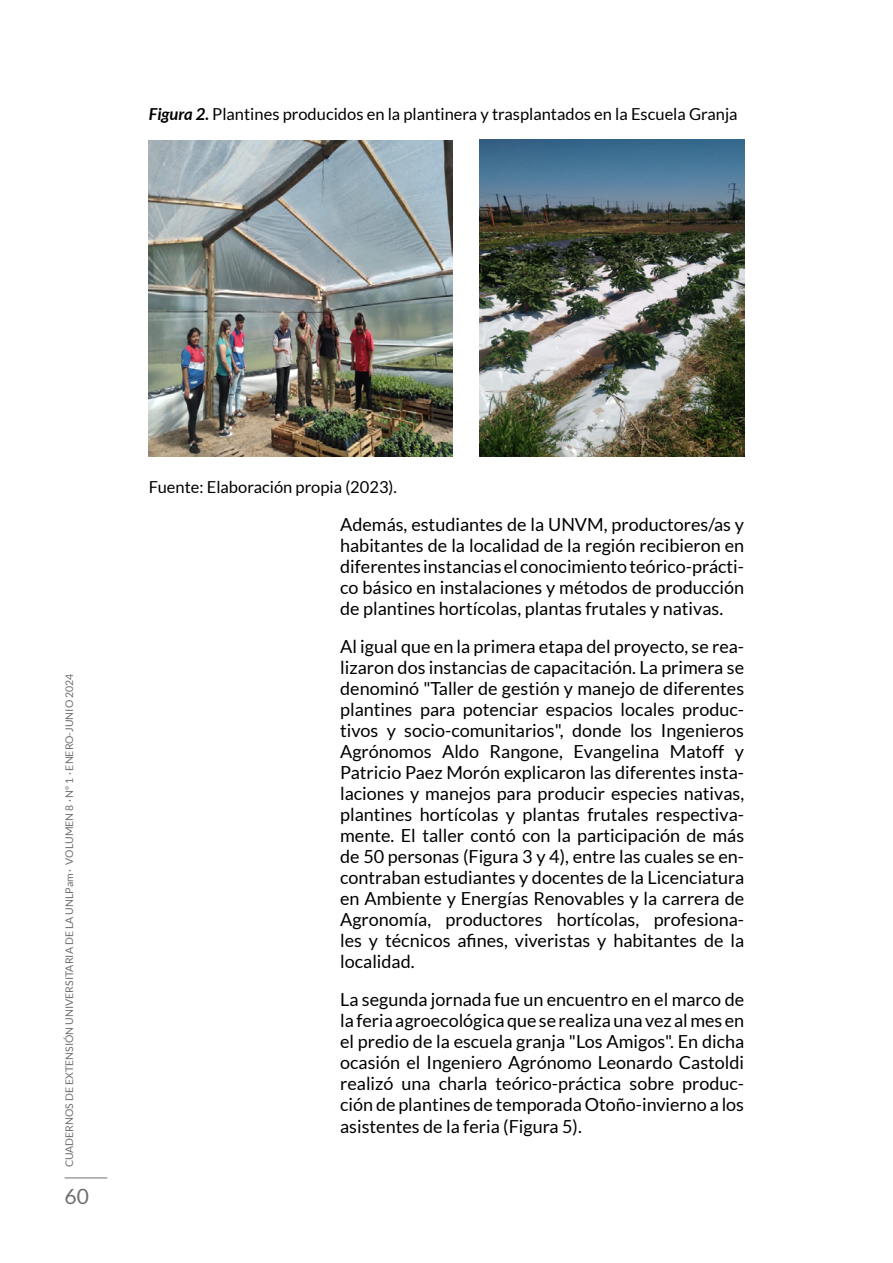
<style>
.page{position:relative;width:893px;height:1263px;background:#fff}
.page>*{position:absolute;margin:0;border:0;box-sizing:border-box;transform-origin:0 0}
.t1{font:21px "Lato";color:#706f6f}
.t2{font:18px/21px "Lato";color:#000;text-align:justify}
.t3{font:16.5px "Lato";color:#000}
.t4{font:10.5px "Lato";color:#706f6f}
.s1{font-weight:700;font-style:italic}
</style>
<div class="page">
<hr style="left:65px;top:1177px;width:42px;height:1px;background:#706f6f">
<img style="left:149px;top:141px;width:304px;height:316px">
<img style="left:480px;top:139px;width:264px;height:318px">
<p class="t3" style="left:149px;top:104px;width:590px"><span class="s1">Figura 2.</span> Plantines producidos en la plantinera y trasplantados en la Escuela Granja</p>
<p class="t4" style="left:63px;top:1167px;width:495px;rotate:-90deg">CUADERNOS DE EXTENSIÓN UNIVERSITARIA DE LA UNLPam · VOLUMEN 8 · Nº 1 · ENERO-JUNIO 2024</p>
<p class="t1" style="left:65px;top:1184px;width:26px">60</p>
<p class="t3" style="left:149px;top:478px;width:250px">Fuente: Elaboración propia (2023).</p>
<p class="t2" style="left:340px;top:514px;width:405px">Además, estudiantes de la UNVM, productores/as y habitantes de la localidad de la región recibieron en diferentes instancias el conocimiento teórico-prácti&shy;co básico en instalaciones y métodos de producción de plantines hortícolas, plantas frutales y nativas.</p>
<p class="t2" style="left:340px;top:636px;width:406px">Al igual que en la primera etapa del proyecto, se rea&shy;lizaron dos instancias de capacitación. La primera se denominó "Taller de gestión y manejo de diferentes plantines para potenciar espacios locales produc&shy;tivos y socio-comunitarios", donde los Ingenieros Agrónomos Aldo Rangone, Evangelina Matoff y Patricio Paez Morón explicaron las diferentes insta&shy;laciones y manejos para producir especies nativas, plantines hortícolas y plantas frutales respectiva&shy;mente. El taller contó con la participación de más de 50 personas (Figura 3 y 4), entre las cuales se en&shy;contraban estudiantes y docentes de la Licenciatura en Ambiente y Energías Renovables y la carrera de Agronomía, productores hortícolas, profesiona&shy;les y técnicos afines, viveristas y habitantes de la localidad.</p>
<p class="t2" style="left:340px;top:989px;width:406px">La segunda jornada fue un encuentro en el marco de la feria agroecológica que se realiza una vez al mes en el predio de la escuela granja "Los Amigos". En dicha ocasión el Ingeniero Agrónomo Leonardo Castoldi realizó una charla teórico-práctica sobre produc&shy;ción de plantines de temporada Otoño-invierno a los asistentes de la feria (Figura 5).</p>
</div>
